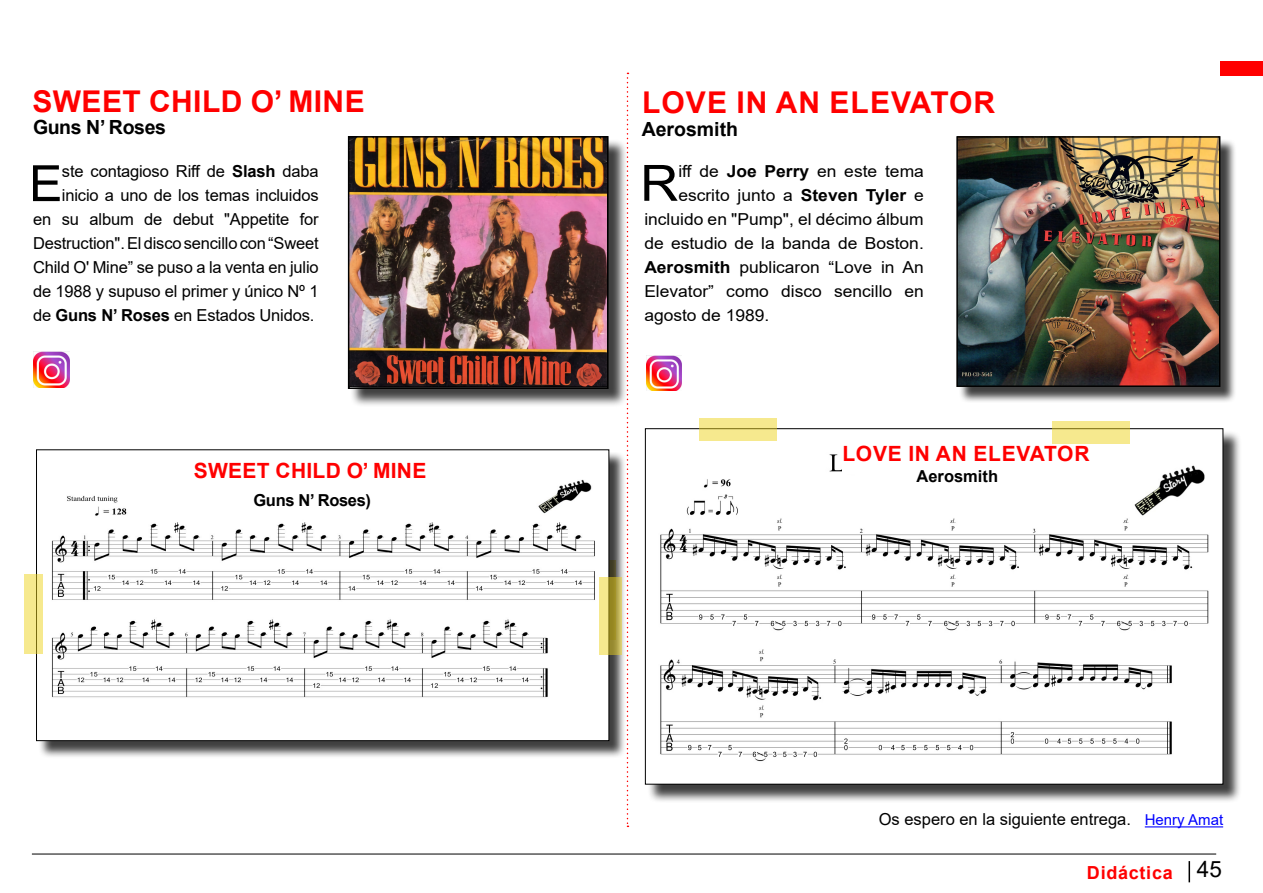
<style>
.page{position:relative;width:1263px;height:893px;background:#fff}
.page>*{position:absolute;margin:0;border:0;box-sizing:border-box;transform-origin:0 0}
.Titulares_pequeños{font:50.1px "Arial";color:#000}
.texto_común_Din_Pro{font:50.1px "Arial";color:#000;scale:1.06 1}
.texto_común_Din_Pro-2{font:700 30px "Arial";letter-spacing:.015em;color:#f00}
.texto_común_Din_Pro-3{font:700 30px "Arial";letter-spacing:.035em;color:#f00}
.texto_común_Din_Pro-4{font:700 21px "Arial";letter-spacing:.035em;color:#f00}
.texto_común_Din_Pro-5{font:700 21px "Arial";letter-spacing:.015em;color:#f00}
.texto_común_Din_Pro-6{font:700 19.5px "Arial";letter-spacing:-.02em;color:#000}
.Titulares_pequeños-2{font:700 19.5px "Arial";color:#000}
.t1{font:700 18px "Arial";letter-spacing:.04em;color:#f00}
.Titulares_pequeños-3{font:16.5px/24px "Arial";letter-spacing:-.01em;color:#000;text-align:right}
.texto_común_Din_Pro-7{font:16.5px "Arial";color:#000;scale:1.06 1}
.texto_común_Din_Pro-8{font:700 16.5px "Arial";letter-spacing:-.02em;color:#000}
.Titulares_pequeños-4{font:700 16.5px "Arial";color:#000}
.s1{font-weight:700}
.s2{font-size:15px;color:#00f}
.s3{font-weight:400;font-size:22.5px;color:#000}
</style>
<div class="page">
<hr style="left:1188px;top:861px;width:2px;height:21px;background:#000">
<hr style="left:32px;top:854px;width:1184px;height:1px;background:#000">
<div style="left:1220px;top:61px;width:43px;height:14px;background:#f00"></div>
<svg style="left:627px;top:73px;width:1px;height:754px"></svg>
<div style="left:350px;top:138px;width:277px;height:270px;background:#000;opacity:.75"></div>
<img style="left:351px;top:139px;width:255px;height:247px">
<div style="left:348px;top:136px;width:261px;height:253px;border:2px solid #000"></div>
<hr style="left:1145px;top:826px;width:78px;height:1px;background:#00f">
<div style="left:958px;top:138px;width:279px;height:265px;background:#000;opacity:.75"></div>
<img style="left:959px;top:139px;width:258px;height:245px">
<div style="left:956px;top:136px;width:264px;height:251px;border:2px solid #000"></div>
<div style="left:647px;top:431px;width:595px;height:372px;background:#000;opacity:.75"></div>
<div style="left:645px;top:429px;width:578px;height:355px;background:#fff"></div>
<img style="left:660px;top:443px;width:549px;height:319px">
<svg style="left:699px;top:418px;width:77px;height:23px;background:#f0e388"></svg>
<div style="left:842px;top:446px;width:258px;height:28px;background:#fff"></div>
<svg style="left:1052px;top:421px;width:77px;height:22px;background:#f0e388"></svg>
<img style="left:34px;top:352px;width:35px;height:35px">
<img style="left:646px;top:355px;width:35px;height:36px">
<div style="left:38px;top:452px;width:588px;height:306px;background:#000;opacity:.75"></div>
<div style="left:37px;top:450px;width:572px;height:291px;background:#fff"></div>
<img style="left:42px;top:479px;width:558px;height:219px">
<svg style="left:24px;top:574px;width:18px;height:80px"></svg>
<div style="left:193px;top:463px;width:268px;height:36px;background:#fff"></div>
<svg style="left:600px;top:577px;width:22px;height:78px;background:#c6b95b"></svg>
<div style="left:253px;top:494px;width:161px;height:23px;background:#fff"></div>
<div style="left:861px;top:470px;width:192px;height:25px;background:#fff"></div>
<p class="texto_común_Din_Pro-2" style="left:32px;top:81px;width:334px">SWEET CHILD O’ MINE</p>
<p class="texto_común_Din_Pro-6" style="left:33px;top:114px;width:134px">Guns N’ Roses</p>
<p class="Titulares_pequeños-3" style="left:33px;top:159px;width:287px">ste contagioso Riff de <span class="s1">Slash</span> daba inicio a uno de los temas incluidos<br>en su album de debut "Appetite for Destruction". El disco sencillo con “Sweet Child O' Mine” se puso a la venta en julio de 1988 y supuso el primer y único Nº 1 de <span class="s1">Guns N’ Roses</span> en Estados Unidos.</p>
<p class="Titulares_pequeños" style="left:29px;top:149px;width:35px">E</p>
<p class="texto_común_Din_Pro-5" style="left:194px;top:456px;width:234px">SWEET CHILD O’ MINE</p>
<p class="texto_común_Din_Pro-8" style="left:253px;top:488px;width:119px">Guns N’ Roses)</p>
<p class="texto_común_Din_Pro-3" style="left:642px;top:82px;width:355px">LOVE IN AN ELEVATOR</p>
<p class="Titulares_pequeños-2" style="left:642px;top:115px;width:98px">Aerosmith</p>
<p class="texto_común_Din_Pro" style="left:640px;top:149px;width:38px">R</p>
<p class="texto_común_Din_Pro-7" style="left:678px;top:160px;width:233px">iff de <span class="s1">Joe Perry</span> en este tema</p>
<p class="texto_común_Din_Pro-7" style="left:678px;top:184px;width:233px">escrito junto a <span class="s1">Steven Tyler</span> e</p>
<p class="texto_común_Din_Pro-7" style="left:644px;top:208px;width:265px">incluido en "Pump", el décimo álbum</p>
<p class="texto_común_Din_Pro-7" style="left:644px;top:232px;width:265px">de estudio de la banda de Boston.</p>
<p class="texto_común_Din_Pro-7" style="left:644px;top:256px;width:265px"><span class="s1">Aerosmith</span> publicaron “Love in An</p>
<p class="texto_común_Din_Pro-7" style="left:644px;top:280px;width:265px">Elevator” como disco sencillo en</p>
<p class="texto_común_Din_Pro-7" style="left:644px;top:304px;width:119px">agosto de 1989.</p>
<p class="texto_común_Din_Pro-4" style="left:842px;top:439px;width:249px">LOVE IN AN ELEVATOR</p>
<p class="Titulares_pequeños-4" style="left:916px;top:464px;width:83px">Aerosmith</p>
<p class="Titulares_pequeños-3" style="left:879px;top:807px;width:346px">Os espero en la siguiente entrega. <span class="s2">Henry Amat</span></p>
<p class="t1" style="left:1087px;top:860px;width:137px">Didáctica <span class="s3">45</span></p>
</div>
